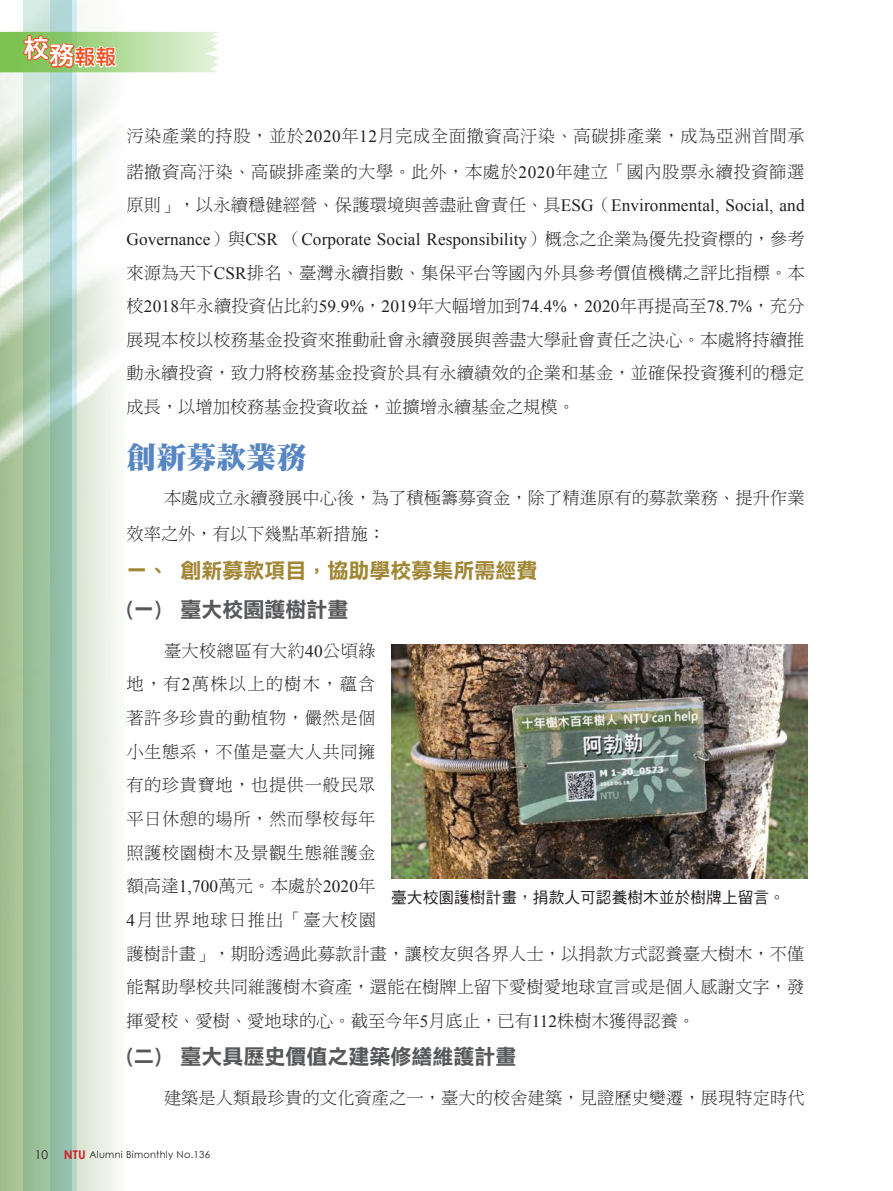
<style>
.page{position:relative;width:893px;height:1191px;background:#fff}
.page>*{position:absolute;margin:0;border:0;box-sizing:border-box;transform-origin:0 0}
.t1{font:30px "DF Ming Std W12";color:#5786c5}
.t2{font:25.5px "DF Yuan Std W8";color:#fff}
.t3{font:21px "DF Li Hei Std W7";color:#57585a}
.t4{font:21px "DF Li Hei Std W7";color:#a18735}
.t5{font:17.25px/33.6px "DF Ming Std W3";letter-spacing:.01em;color:#231f20}
.t6{font:17.25px/33.6px "Times New Roman";letter-spacing:.005em;color:#231f20}
.t7{font:17.25px/35.1px "DF Ming Std W3";letter-spacing:.035em;color:#231f20}
.t8{font:15.75px "DF Hei Std W5";color:#231f20}
.t9{font:12px "Century Gothic";color:#231f20}
.t10{font:9.75px "Century Gothic";letter-spacing:.025em;color:#231f20}
.s1{font-family:"Times New Roman"}
.s2{font-family:"DF Ming Std W3"}
.s3{font-weight:700;font-size:12px;color:#d1232a}
</style>
<div class="page">
<svg style="left:23px;top:0;width:27px;height:1191px;background:#a4c7a7"></svg>
<svg style="left:50px;top:0;width:27px;height:1191px;background:#9fc6b8"></svg>
<svg style="left:0;top:24px;width:219px;height:48px"></svg>
<img style="left:391px;top:644px;width:417px;height:235px">
<h2 class="t2" style="left:23px;top:38px;width:94px">校務<sub>報報</sub></h2>
<p class="t7" style="left:126px;top:118px;width:680px">污染產業的持股，並於<span class="s1">2020</span>年<span class="s1">12</span>月完成全面撤資高汙染、高碳排產業，成為亞洲首間承諾撤資高汙染、高碳排產業的大學。此外，本處於<span class="s1">2020</span>年建立「國內股票永續投資篩選</p>
<p class="t6" style="left:126px;top:188px;width:680px"><span class="s2">原則」，以永續穩健經營、保護環境與善盡社會責任、具</span>ESG<span class="s2">（</span>Environmental, Social, and<br>Governance<span class="s2">）與</span>CSR <span class="s2">（</span>Corporate Social Responsibility<span class="s2">）概念之企業為優先投資標的，參考</span></p>
<p class="t5" style="left:126px;top:255px;width:680px">來源為天下<span class="s1">CSR</span>排名、臺灣永續指數、集保平台等國內外具參考價值機構之評比指標。本</p>
<p class="t6" style="left:126px;top:289px;width:680px"><span class="s2">校</span>2018<span class="s2">年永續投資佔比約</span>59.9%<span class="s2">，</span>2019<span class="s2">年大幅增加到</span>74.4%<span class="s2">，</span>2020<span class="s2">年再提高至</span>78.7%<span class="s2">，充分</span></p>
<p class="t5" style="left:126px;top:322px;width:679px;text-align:justify">展現本校以校務基金投資來推動社會永續發展與善盡大學社會責任之決心。本處將持續推動永續投資，致力將校務基金投資於具有永續績效的企業和基金，並確保投資獲利的穩定成長，以增加校務基金投資收益，並擴增永續基金之規模。</p>
<h1 class="t1" style="left:126px;top:441px;width:181px">創新募款業務</h1>
<p class="t5" style="left:126px;top:480px;width:680px;line-height:35.1px;text-indent:38px">本處成立永續發展中心後，為了積極籌募資金，除了精進原有的募款業務、提升作業效率之外，有以下幾點革新措施：</p>
<p class="t4" style="left:126px;top:559px;width:412px">一、創新募款項目，協助學校募集所需經費</p>
<p class="t3" style="left:126px;top:598px;width:223px">(一) 臺大校園護樹計畫</p>
<p class="t5" style="left:126px;top:633px;width:679px;text-indent:38px">臺大校總區有大約<span class="s1">40</span>公頃綠<br>地，有<span class="s1">2</span>萬株以上的樹木，蘊含<br>著許多珍貴的動植物，儼然是個<br>小生態系，不僅是臺大人共同擁<br>有的珍貴寶地，也提供一般民眾<br>平日休憩的場所，然而學校每年<br>照護校園樹木及景觀生態維護金<br>額高達<span class="s1">1,700</span>萬元。本處於<span class="s1">2020</span>年<br><span class="s1">4</span>月世界地球日推出「臺大校園<br>護樹計畫」，期盼透過此募款計畫，讓校友與各界人士，以捐款方式認養臺大樹木，不僅能幫助學校共同維護樹木資產，還能在樹牌上留下愛樹愛地球宣言或是個人感謝文字，發揮愛校、愛樹、愛地球的心。截至今年<span class="s1">5</span>月底止，已有<span class="s1">112</span>株樹木獲得認養。</p>
<p class="t3" style="left:126px;top:1045px;width:391px">(二) 臺大具歷史價值之建築修繕維護計畫</p>
<p class="t5" style="left:164px;top:1080px;width:642px">建築是人類最珍貴的文化資產之一，臺大的校舍建築，見證歷史變遷，展現特定時代</p>
<p class="t8" style="left:391px;top:889px;width:395px">臺大校園護樹計畫，捐款人可認養樹木並於樹牌上留言。</p>
<p class="t9" style="left:35px;top:1147px;width:15px">10</p>
<p class="t10" style="left:64px;top:1148px;width:148px"><span class="s3">NTU</span> Alumni Bimonthly No.136</p>
</div>
